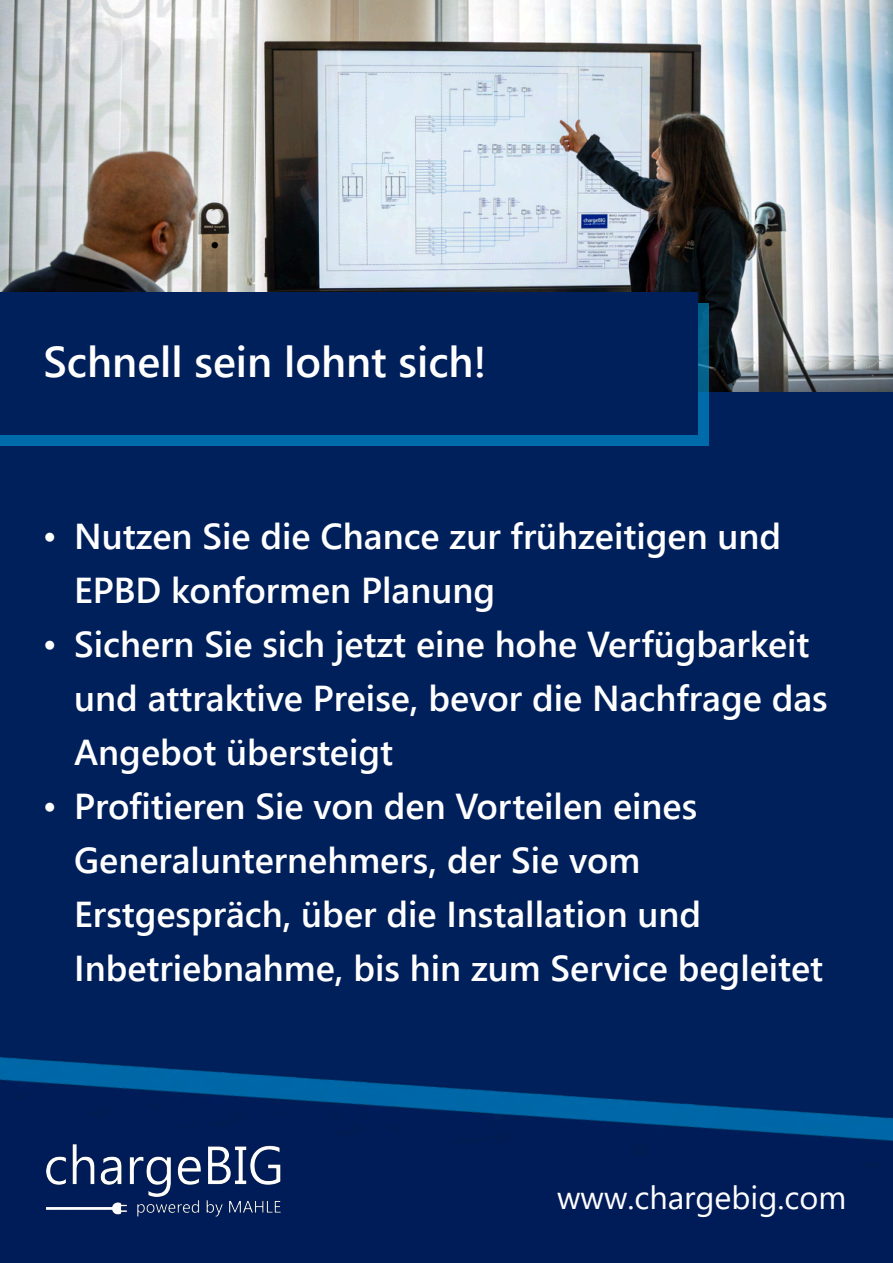
<style>
.page{position:relative;width:893px;height:1263px;background:#00205b}
.page>*{position:absolute;margin:0;border:0;box-sizing:border-box;transform-origin:0 0}
.t1{font:600 43.05px "Segoe UI";color:#fff}
.t2{font:600 36px/54px "Segoe UI";color:#fff}
.t3{font:32.4px "Segoe UI";color:#fff}
.s1{font-family:"Times New Roman";font-weight:400}
</style>
<div class="page">
<img style="left:0;top:1057px;width:893px;height:160px">
<img style="left:0;top:0;width:893px;height:391px">
<div style="left:0;top:303px;width:708px;height:142px;background:linear-gradient(to bottom,#056183,#016cac)"></div>
<div style="left:0;top:293px;width:697px;height:142px;background:#00205b"></div>
<img style="left:47px;top:1145px;width:234px;height:71px">
<p class="t1" style="left:44px;top:322px;width:445px">Schnell sein lohnt sich!</p>
<p class="t2" style="left:74px;top:506px;width:709px;text-indent:-31px"><span class="s1">•</span> Nutzen Sie die Chance zur frühzeitigen und<br>EPBD konformen Planung</p>
<p class="t2" style="left:74px;top:614px;width:755px;text-indent:-31px"><span class="s1">•</span> Sichern Sie sich jetzt eine hohe Verfügbarkeit und attraktive Preise, bevor die Nachfrage das<br>Angebot übersteigt</p>
<p class="t2" style="left:74px;top:776px;width:750px;text-indent:-31px"><span class="s1">•</span> Profitieren Sie von den Vorteilen eines Generalunternehmers, der Sie vom Erstgespräch, über die Installation und Inbetriebnahme, bis hin zum Service begleitet</p>
<p class="t3" style="left:557px;top:1167px;width:291px">www.chargebig.com</p>
</div>
